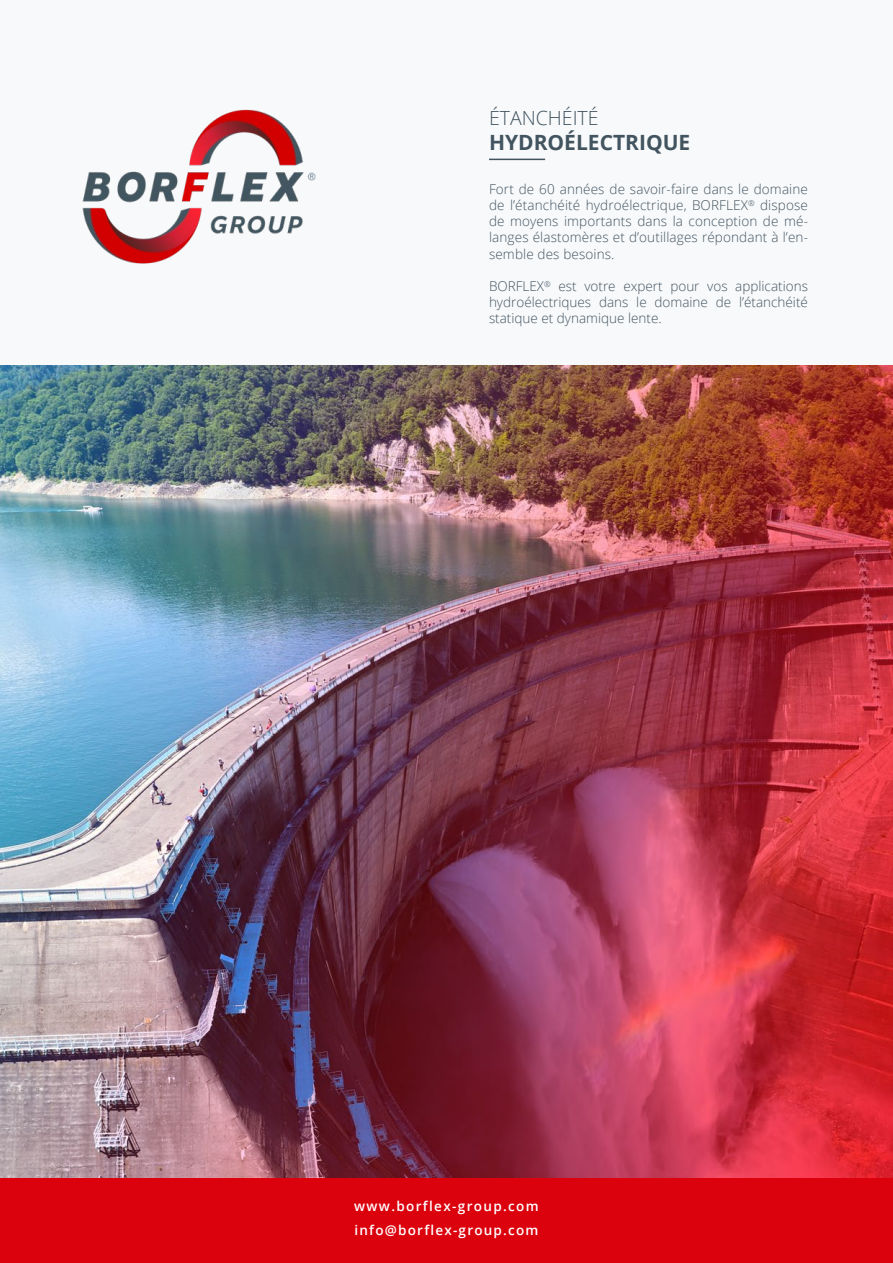
<style>
.page{position:relative;width:893px;height:1263px;background:#fff}
.page>*{position:absolute;margin:0;border:0;box-sizing:border-box;transform-origin:0 0}
.t1{font:700 21px "Open Sans";color:#42545f}
.t2{font:300 19.5px "Open Sans";color:#42545f}
.t3{font:300 13.5px/16.2px "Open Sans";letter-spacing:.005em;color:#42545f;text-align:justify}
.t4{font:600 13.5px/24.8px "Open Sans";letter-spacing:.09em;color:#fff}
</style>
<div class="page">
<div style="left:0;top:1179px;width:893px;height:84px;background:#db020d"></div>
<div style="left:0;top:0;width:893px;height:1178px;background:#f8f9fb"></div>
<hr style="left:489px;top:159px;width:56px;height:1px;background:#42545f">
<img style="left:0;top:366px;width:893px;height:812px">
<img style="left:82px;top:109px;width:234px;height:155px">
<h2 class="t2" style="left:489px;top:104px;width:111px">ÉTANCHÉITÉ</h2>
<h1 class="t1" style="left:489px;top:127px;width:203px">HYDROÉLECTRIQUE</h1>
<p class="t3" style="left:489px;top:180px;width:320px">Fort de 60 années de savoir-faire dans le domaine de l’étanchéité hydroélectrique, BORFLEX<sup>®</sup> dispose de moyens importants dans la conception de mé&shy;langes élastomères et d’outillages répondant à l’en&shy;semble des besoins.</p>
<p class="t3" style="left:489px;top:278px;width:320px">BORFLEX<sup>®</sup> est votre expert pour vos applications hydroélectriques dans le domaine de l’étanchéité statique et dynamique lente.</p>
<p class="t4" style="left:354px;top:1193px;width:186px">www.borflex-group.com info@borflex-group.com</p>
</div>
